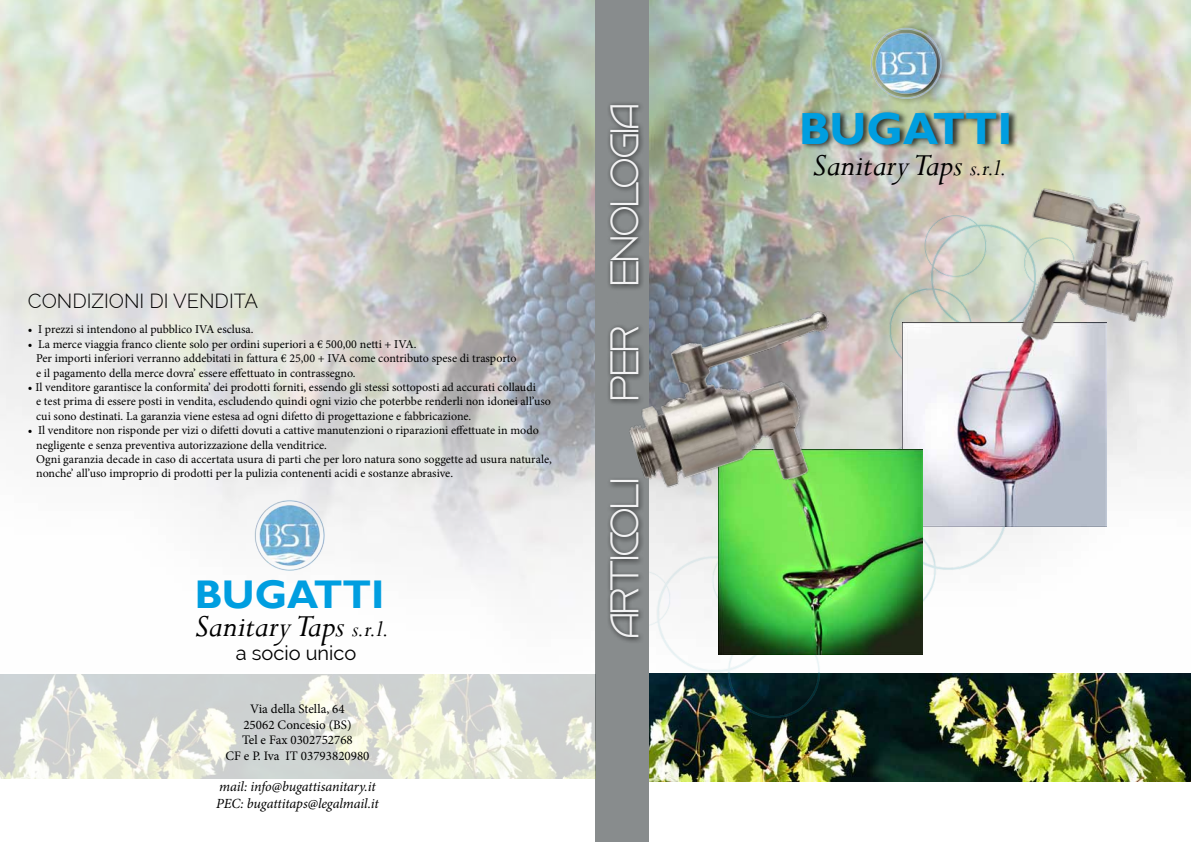
<style>
.page{position:relative;width:1191px;height:842px;background:#fff}
.page>*{position:absolute;margin:0;border:0;box-sizing:border-box;transform-origin:0 0}
.t1{font:700 45px "Gill Sans";color:#009ee0}
.t2{font:40px "Ciudad Nueva CAPS";color:#f2f2f3}
.t3{font:700 40px "Gill Sans";color:#009ee0}
.t4{font:italic 35px "Perpetua";color:#000}
.t5{font:300 20px "Raleway";color:#000}
.t6{font:20px "Raleway";color:#000}
.t7{font:italic 14px/16.8px "Minion Pro";letter-spacing:-.01em;color:#000}
.t8{font:13px/15.6px "Minion Pro";color:#000;text-align:center}
.t9{font:12px/14.4px "Minion Pro";color:#000}
.s1{font-size:25px}
</style>
<div class="page">
<img style="left:0;top:0;width:595px;height:586px">
<img style="left:649px;top:673px;width:542px;height:108px">
<div style="left:595px;top:0;width:54px;height:842px;background:#888c8d"></div>
<img style="left:649px;top:671px;width:186px;height:69px">
<img style="left:649px;top:0;width:542px;height:671px">
<img style="left:0;top:674px;width:595px;height:104px">
<img style="left:875px;top:190px;width:92px;height:22px">
<img style="left:971px;top:401px;width:135px;height:125px">
<img style="left:718px;top:621px;width:204px;height:33px">
<img style="left:967px;top:159px;width:224px;height:242px">
<div style="left:606px;top:101px;width:39px;height:542px;background:#000;opacity:.75"></div>
<div style="left:801px;top:109px;width:217px;height:42px;background:#000;opacity:.75"></div>
<div style="left:870px;top:24px;width:80px;height:80px;background:#000;opacity:.75"></div>
<img style="left:865px;top:22px;width:82px;height:86px">
<img style="left:249px;top:495px;width:82px;height:86px">
<img style="left:529px;top:212px;width:442px;height:409px">
<h3 class="t5" style="left:28px;top:289px;width:232px">CONDIZIONI DI VENDITA</h3>
<p class="t9" style="left:28px;top:322px;width:227px">• I prezzi si intendono al pubblico IVA esclusa.</p>
<p class="t9" style="left:36px;top:337px;width:482px;text-indent:-8px">• La merce viaggia franco cliente solo per ordini superiori a € 500,00 netti + IVA.<br>Per importi inferiori verranno addebitati in fattura € 25,00 + IVA come contributo spese di trasporto e il pagamento della merce dovra’ essere effettuato in contrassegno.</p>
<p class="t9" style="left:36px;top:380px;width:516px;text-indent:-8px">• Il venditore garantisce la conformita’ dei prodotti forniti, essendo gli stessi sottoposti ad accurati collaudi<br>e test prima di essere posti in vendita, escludendo quindi ogni vizio che poterbbe renderli non idonei all’uso cui sono destinati. La garanzia viene estesa ad ogni difetto di progettazione e fabbricazione.</p>
<p class="t9" style="left:36px;top:423px;width:517px;text-indent:-8px">• Il venditore non risponde per vizi o difetti dovuti a cattive manutenzioni o riparazioni effettuate in modo negligente e senza preventiva autorizzazione della venditrice.<br>Ogni garanzia decade in caso di accertata usura di parti che per loro natura sono soggette ad usura naturale, nonche’ all’uso improprio di prodotti per la pulizia contenenti acidi e sostanze abrasive.</p>
<h2 class="t3" style="left:195px;top:571px;width:191px">BUGATTI</h2>
<h3 class="t4" style="left:195px;top:604px;width:196px">Sanitary Taps <span class="s1">s.r.l.</span></h3>
<h3 class="t6" style="left:236px;top:641px;width:122px">a socio unico</h3>
<p class="t8" style="left:225px;top:701px;width:146px">Via della Stella, 64<br>25062 Concesio (BS)<br>Tel e Fax 0302752768<br>CF e P. Iva IT 03793820980</p>
<p class="t7" style="left:216px;top:778px;width:164px">mail: info@bugattisanitary.it<br>PEC: bugattitaps@legalmail.it</p>
<h2 class="t2" style="left:601px;top:400px;width:297px;rotate:-90deg">PER ENOLOGIA</h2>
<h1 class="t1" style="left:799px;top:102px;width:215px">BUGATTI</h1>
<h3 class="t4" style="left:812px;top:143px;width:196px">Sanitary Taps <span class="s1">s.r.l.</span></h3>
<h2 class="t2" style="left:601px;top:638px;width:160px;rotate:-90deg">ARTICOLI</h2>
</div>
